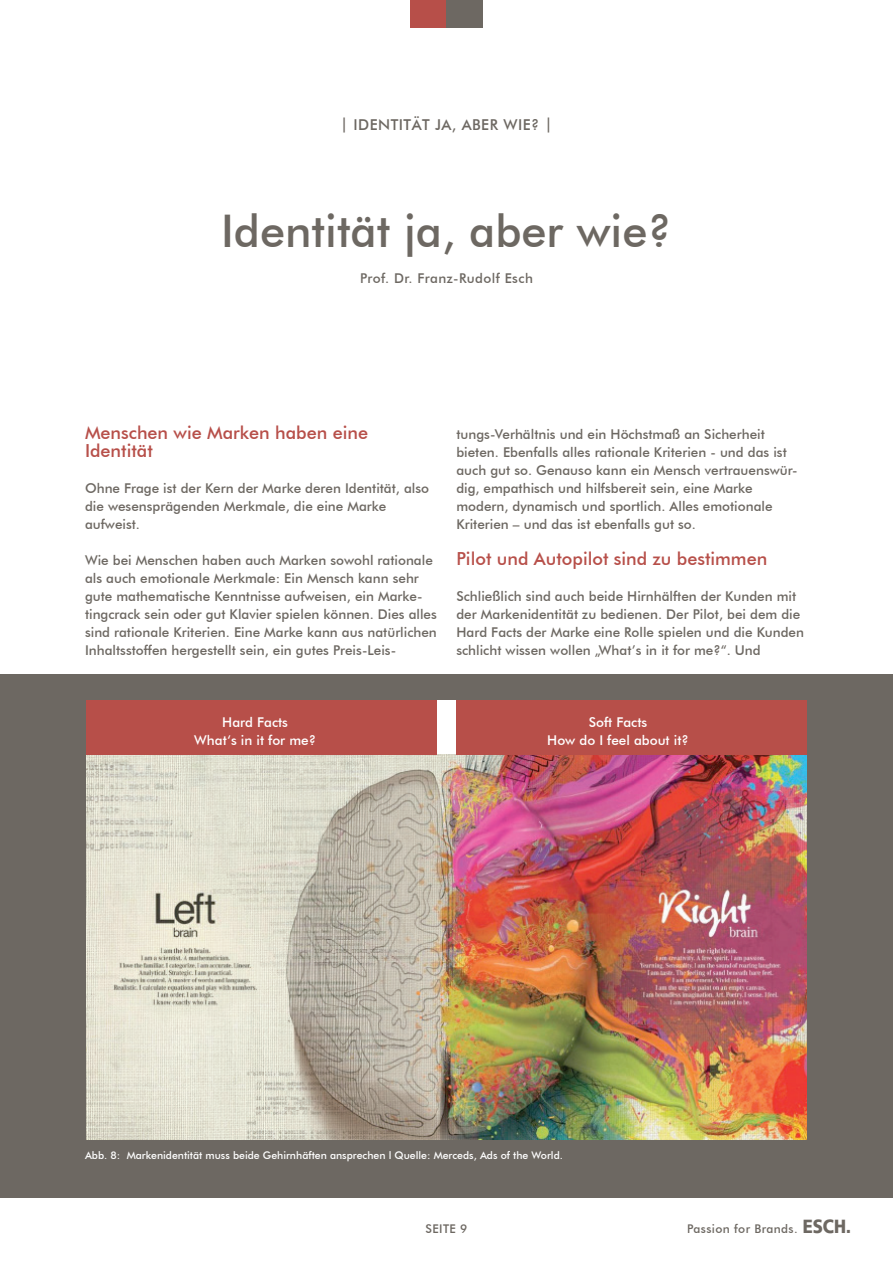
<style>
.page{position:relative;width:893px;height:1263px;background:#fff}
.page>*{position:absolute;margin:0;border:0;box-sizing:border-box;transform-origin:0 0}
.t1{font:500 45px "Futura BT";color:#6d6862}
.t2{font:500 18px/18px "Futura BT";color:#b74f49}
.t3{font:500 15px "Futura BT";letter-spacing:.03em;color:#6d6862}
.t4{font:500 13.5px/18px "Futura BT";color:#6d6862}
.t5{font:500 13.5px/18px "Futura BT";color:#fff;text-align:center}
.t6{font:500 13.5px "Futura BT";letter-spacing:.03em;color:#6d6862}
.t7{font:500 12px "Futura BT";letter-spacing:.03em;color:#6d6862}
.t8{font:500 10.5px "Futura BT";color:#fff}
.s1{font-family:"Frutiger BQ";font-weight:900;font-size:18.9px}
</style>
<div class="page">
<div style="left:410px;top:0;width:36px;height:28px;background:#b74f49"></div>
<div style="left:446px;top:0;width:37px;height:28px;background:#6d6862"></div>
<div style="left:0;top:674px;width:893px;height:523px;background:#6d6862"></div>
<img style="left:86px;top:755px;width:721px;height:384px">
<div style="left:86px;top:700px;width:351px;height:55px;background:#b74f49"></div>
<div style="left:456px;top:700px;width:351px;height:55px;background:#b74f49"></div>
<p class="t3" style="left:341px;top:116px;width:213px">| IDENTITÄT JA, ABER WIE? |</p>
<h1 class="t1" style="left:221px;top:203px;width:452px">Identität ja, aber wie?</h1>
<p class="t6" style="left:360px;top:270px;width:174px">Prof. Dr. Franz-Rudolf Esch</p>
<h2 class="t2" style="left:85px;top:423px;width:285px">Menschen wie Marken haben eine<br>Identität</h2>
<p class="t4" style="left:85px;top:479px;width:346px">Ohne Frage ist der Kern der Marke deren Identität, also die wesensprägenden Merkmale, die eine Marke aufweist.</p>
<p class="t4" style="left:85px;top:551px;width:353px">Wie bei Menschen haben auch Marken sowohl rationale als auch emotionale Merkmale: Ein Mensch kann sehr gute mathematische Kenntnisse aufweisen, ein Marke&shy;tingcrack sein oder gut Klavier spielen können. Dies alles sind rationale Kriterien. Eine Marke kann aus natürlichen Inhaltsstoffen hergestellt sein, ein gutes Preis-Leis-</p>
<p class="t4" style="left:456px;top:425px;width:343px">tungs-Verhältnis und ein Höchstmaß an Sicherheit bieten. Ebenfalls alles rationale Kriterien - und das ist auch gut so. Genauso kann ein Mensch vertrauenswür&shy;dig, empathisch und hilfsbereit sein, eine Marke modern, dynamisch und sportlich. Alles emotionale Kriterien – und das ist ebenfalls gut so.</p>
<h2 class="t2" style="left:456px;top:549px;width:312px">Pilot und Autopilot sind zu bestimmen</h2>
<p class="t4" style="left:456px;top:587px;width:349px">Schließlich sind auch beide Hirnhälften der Kunden mit der Markenidentität zu bedienen. Der Pilot, bei dem die Hard Facts der Marke eine Rolle spielen und die Kunden schlicht wissen wollen „What’s in it for me?“. Und</p>
<p class="t5" style="left:194px;top:713px;width:123px">Hard Facts<br>What‘s in it for me?</p>
<p class="t5" style="left:547px;top:713px;width:143px">Soft Facts<br>How do I feel about it?</p>
<p class="t8" style="left:85px;top:1148px;width:479px">Abb. 8: Markenidentität muss beide Gehirnhäften ansprechen l Quelle: Merceds, Ads of the World.</p>
<p class="t7" style="left:425px;top:1221px;width:43px">SEITE 9</p>
<p class="t7" style="left:687px;top:1221px;width:165px">Passion for Brands. <span class="s1">ESCH.</span></p>
</div>
